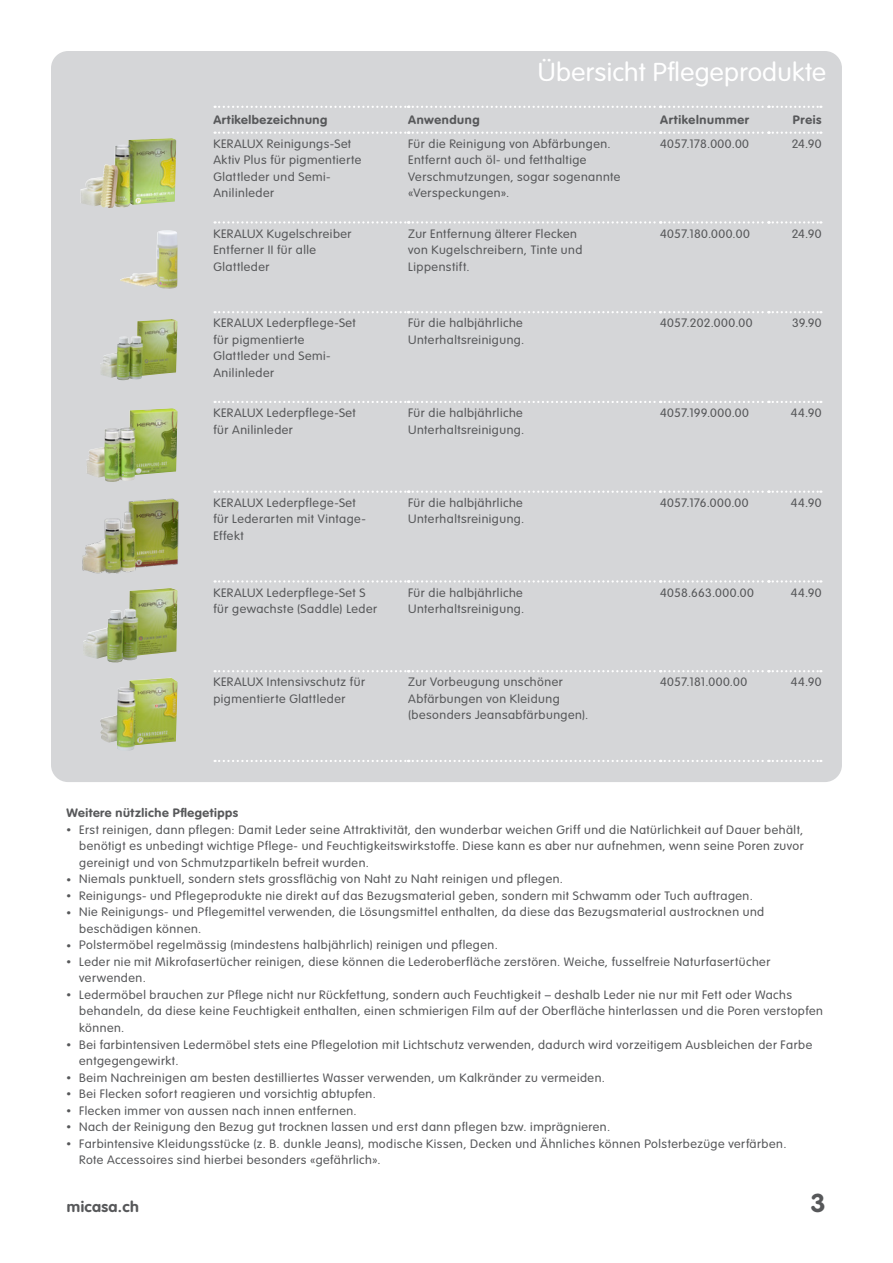
<style>
.page{position:relative;width:893px;height:1263px;background:#fff}
.page>*{position:absolute;margin:0;border:0;box-sizing:border-box;transform-origin:0 0}
.t1{font:300 25.5px "VAG Rounded Std";letter-spacing:.01em;color:#fff;scale:1.05 1}
.t2{font:700 25.5px "VAG Rounded Std";color:#57585a;scale:1.05 1}
.t3{font:700 15px "VAG Rounded Std";letter-spacing:.02em;color:#57585a;scale:1.05 1}
.t4{font:300 12px/16.5px "VAG Rounded Std";letter-spacing:.04em;color:#57585a;scale:1.05 1}
.t5{font:700 12px "VAG Rounded Std";letter-spacing:.045em;color:#57585a;scale:1.05 1}
.s1{font-size:9px}
</style>
<div class="page">
<div style="left:51px;top:51px;width:791px;height:731px;background:#d5d6d8;border-radius:17px"></div>
<svg style="left:215px;top:132px;width:606px;height:2px"></svg>
<svg style="left:215px;top:221px;width:606px;height:3px"></svg>
<svg style="left:215px;top:311px;width:606px;height:2px"></svg>
<svg style="left:215px;top:401px;width:606px;height:2px"></svg>
<svg style="left:215px;top:491px;width:606px;height:2px"></svg>
<svg style="left:215px;top:580px;width:606px;height:3px"></svg>
<svg style="left:215px;top:670px;width:606px;height:2px"></svg>
<svg style="left:215px;top:760px;width:606px;height:2px"></svg>
<svg style="left:215px;top:106px;width:606px;height:2px"></svg>
<img style="left:120px;top:230px;width:46px;height:53px">
<img style="left:100px;top:678px;width:78px;height:73px">
<img style="left:83px;top:588px;width:87px;height:65px">
<img style="left:100px;top:319px;width:72px;height:51px">
<img style="left:87px;top:408px;width:85px;height:69px">
<img style="left:80px;top:145px;width:48px;height:47px">
<img style="left:82px;top:498px;width:97px;height:76px">
<h1 class="t1" style="left:538px;top:58px;width:276px">Übersicht Pflegeprodukte</h1>
<p class="t5" style="left:213px;top:113px;width:110px">Artikelbezeichnung</p>
<p class="t5" style="left:408px;top:113px;width:70px">Anwendung</p>
<p class="t5" style="left:660px;top:113px;width:86px">Artikelnummer</p>
<p class="t5" style="left:793px;top:113px;width:29px">Preis</p>
<p class="t4" style="left:213px;top:136px;width:142px">KERALUX Reinigungs-Set<br>Aktiv Plus für pigmentierte<br>Glattleder und Semi-<br>Anilinleder</p>
<p class="t4" style="left:408px;top:136px;width:204px">Für die Reinigung von Abfärbungen.<br>Entfernt auch öl- und fetthaltige<br>Verschmutzungen, sogar sogenannte «Verspeckungen».</p>
<p class="t4" style="left:660px;top:136px;width:86px">4057.178.000.00</p>
<p class="t4" style="left:792px;top:136px;width:30px">24.90</p>
<p class="t4" style="left:213px;top:226px;width:133px">KERALUX Kugelschreiber<br>Entferner II für alle<br>Glattleder</p>
<p class="t4" style="left:408px;top:226px;width:167px">Zur Entfernung älterer Flecken von Kugelschreibern, Tinte und<br>Lippenstift.</p>
<p class="t4" style="left:660px;top:226px;width:87px">4057.180.000.00</p>
<p class="t4" style="left:792px;top:226px;width:30px">24.90</p>
<p class="t4" style="left:213px;top:315px;width:137px">KERALUX Lederpflege-Set für pigmentierte<br>Glattleder und Semi-<br>Anilinleder</p>
<p class="t4" style="left:408px;top:315px;width:112px">Für die halbjährliche<br>Unterhaltsreinigung.</p>
<p class="t4" style="left:660px;top:315px;width:90px">4057.202.000.00</p>
<p class="t4" style="left:792px;top:315px;width:29px">39.90</p>
<p class="t4" style="left:213px;top:405px;width:137px">KERALUX Lederpflege-Set für Anilinleder</p>
<p class="t4" style="left:408px;top:405px;width:112px">Für die halbjährliche<br>Unterhaltsreinigung.</p>
<p class="t4" style="left:660px;top:405px;width:86px">4057.199.000.00</p>
<p class="t4" style="left:791px;top:405px;width:31px">44.90</p>
<p class="t4" style="left:213px;top:495px;width:147px">KERALUX Lederpflege-Set für Lederarten mit Vintage-<br>Effekt</p>
<p class="t4" style="left:408px;top:495px;width:112px">Für die halbjährliche<br>Unterhaltsreinigung.</p>
<p class="t4" style="left:660px;top:495px;width:86px">4057.176.000.00</p>
<p class="t4" style="left:791px;top:495px;width:31px">44.90</p>
<p class="t4" style="left:213px;top:585px;width:157px">KERALUX Lederpflege-Set S für gewachste (Saddle) Leder</p>
<p class="t4" style="left:408px;top:585px;width:112px">Für die halbjährliche<br>Unterhaltsreinigung.</p>
<p class="t4" style="left:660px;top:585px;width:91px">4058.663.000.00</p>
<p class="t4" style="left:791px;top:585px;width:31px">44.90</p>
<p class="t4" style="left:213px;top:674px;width:146px">KERALUX Intensivschutz für pigmentierte Glattleder</p>
<p class="t4" style="left:408px;top:674px;width:173px">Zur Vorbeugung unschöner<br>Abfärbungen von Kleidung (besonders Jeansabfärbungen).</p>
<p class="t4" style="left:660px;top:674px;width:84px">4057.181.000.00</p>
<p class="t4" style="left:791px;top:674px;width:31px">44.90</p>
<p class="t5" style="left:66px;top:806px;width:165px">Weitere nützliche Pflegetipps</p>
<p class="t4" style="left:79px;top:822px;width:692px;text-align:justify;text-indent:-13px"><span class="s1">•</span> Erst reinigen, dann pflegen: Damit Leder seine Attraktivität, den wunderbar weichen Griff und die Natürlichkeit auf Dauer behält, benötigt es unbedingt wichtige Pflege- und Feuchtigkeitswirkstoffe. Diese kann es aber nur aufnehmen, wenn seine Poren zuvor gereinigt und von Schmutzpartikeln befreit wurden.</p>
<p class="t4" style="left:66px;top:871px;width:474px"><span class="s1">•</span> Niemals punktuell, sondern stets grossflächig von Naht zu Naht reinigen und pflegen.</p>
<p class="t4" style="left:66px;top:888px;width:655px"><span class="s1">•</span> Reinigungs- und Pflegeprodukte nie direkt auf das Bezugsmaterial geben, sondern mit Schwamm oder Tuch auftragen.</p>
<p class="t4" style="left:79px;top:904px;width:654px;text-indent:-13px"><span class="s1">•</span> Nie Reinigungs- und Pflegemittel verwenden, die Lösungsmittel enthalten, da diese das Bezugsmaterial austrocknen und beschädigen können.</p>
<p class="t4" style="left:66px;top:937px;width:412px"><span class="s1">•</span> Polstermöbel regelmässig (mindestens halbjährlich) reinigen und pflegen.</p>
<p class="t4" style="left:79px;top:954px;width:660px;text-indent:-13px"><span class="s1">•</span> Leder nie mit Mikrofasertücher reinigen, diese können die Lederoberfläche zerstören. Weiche, fusselfreie Naturfasertücher verwenden.</p>
<p class="t4" style="left:79px;top:987px;width:710px;text-indent:-13px"><span class="s1">•</span> Ledermöbel brauchen zur Pflege nicht nur Rückfettung, sondern auch Feuchtigkeit – deshalb Leder nie nur mit Fett oder Wachs behandeln, da diese keine Feuchtigkeit enthalten, einen schmierigen Film auf der Oberfläche hinterlassen und die Poren verstopfen können.</p>
<p class="t4" style="left:79px;top:1036px;width:700px;text-indent:-13px"><span class="s1">•</span> Bei farbintensiven Ledermöbel stets eine Pflegelotion mit Lichtschutz verwenden, dadurch wird vorzeitigem Ausbleichen der Farbe entgegengewirkt.</p>
<p class="t4" style="left:66px;top:1069px;width:514px"><span class="s1">•</span> Beim Nachreinigen am besten destilliertes Wasser verwenden, um Kalkränder zu vermeiden.</p>
<p class="t4" style="left:66px;top:1086px;width:296px"><span class="s1">•</span> Bei Flecken sofort reagieren und vorsichtig abtupfen.</p>
<p class="t4" style="left:66px;top:1102px;width:278px"><span class="s1">•</span> Flecken immer von aussen nach innen entfernen.</p>
<p class="t4" style="left:66px;top:1119px;width:519px"><span class="s1">•</span> Nach der Reinigung den Bezug gut trocknen lassen und erst dann pflegen bzw. imprägnieren.</p>
<p class="t4" style="left:79px;top:1135px;width:675px;text-indent:-13px"><span class="s1">•</span> Farbintensive Kleidungsstücke (z. B. dunkle Jeans), modische Kissen, Decken und Ähnliches können Polsterbezüge verfärben.<br>Rote Accessoires sind hierbei besonders «gefährlich».</p>
<p class="t3" style="left:67px;top:1198px;width:70px">micasa.ch</p>
<h1 class="t2" style="left:811px;top:1188px;width:16px">3</h1>
</div>
